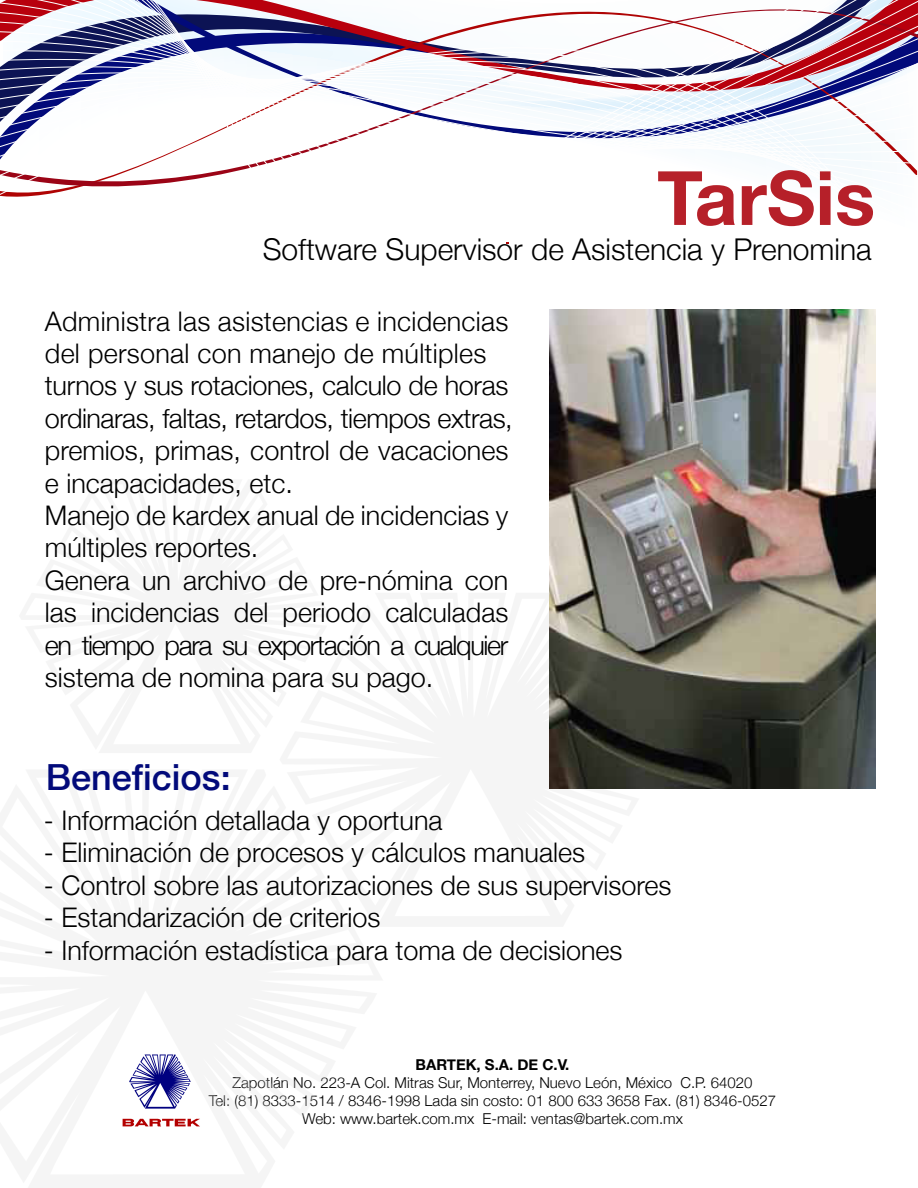
<style>
.page{position:relative;width:918px;height:1188px;background:#fff}
.page>*{position:absolute;margin:0;border:0;box-sizing:border-box;transform-origin:0 0}
.t1{font:700 75px "Helvetica Neue";color:#b62029}
.t2{font:500 36px "Helvetica Neue";color:#020a7a}
.t3{font:300 30px "Helvetica Neue";color:#000}
.t4{font:300 27px/32.4px "Helvetica Neue";color:#000}
.t5{font:300 15px/18px "Helvetica Neue";color:#000;text-align:center}
.t6{font:700 15px "Helvetica Neue";color:#000}
</style>
<div class="page">
<svg style="left:0;top:0;width:918px;height:310px"></svg>
<svg style="left:122px;top:1054px;width:78px;height:73px"></svg>
<img style="left:549px;top:310px;width:327px;height:479px">
<h1 class="t1" style="left:657px;top:130px;width:220px">TarSis</h1>
<p class="t3" style="left:263px;top:225px;width:611px">Software Supervisor de Asistencia y Prenomina</p>
<p class="t4" style="left:45px;top:303px;width:469px">Administra las asistencias e incidencias del personal con manejo de múltiples turnos y sus rotaciones, calculo de horas ordinaras, faltas, retardos, tiempos extras, premios, primas, control de vacaciones e incapacidades, etc.<br>Manejo de kardex anual de incidencias y múltiples reportes.<br>Genera un archivo de pre-nómina con las incidencias del periodo calculadas en tiempo para su exportación a cualquier sistema de nomina para su pago.</p>
<h2 class="t2" style="left:46px;top:748px;width:186px">Beneficios:</h2>
<p class="t4" style="left:44px;top:803px;width:400px">- Información detallada y oportuna</p>
<p class="t4" style="left:44px;top:835px;width:543px">- Eliminación de procesos y cálculos manuales</p>
<p class="t4" style="left:44px;top:867px;width:629px">- Control sobre las autorizaciones de sus supervisores</p>
<p class="t4" style="left:44px;top:900px;width:338px">- Estandarización de criterios</p>
<p class="t4" style="left:44px;top:932px;width:580px">- Información estadística para toma de decisiones</p>
<p class="t6" style="left:416px;top:1051px;width:155px">BARTEK, S.A. DE C.V.</p>
<p class="t5" style="left:209px;top:1073px;width:569px">Zapotlán No. 223-A Col. Mitras Sur, Monterrey, Nuevo León, México C.P. 64020<br>Tel: (81) 8333-1514 / 8346-1998 Lada sin costo: 01 800 633 3658 Fax. (81) 8346-0527<br>Web: www.bartek.com.mx E-mail: ventas@bartek.com.mx</p>
</div>
